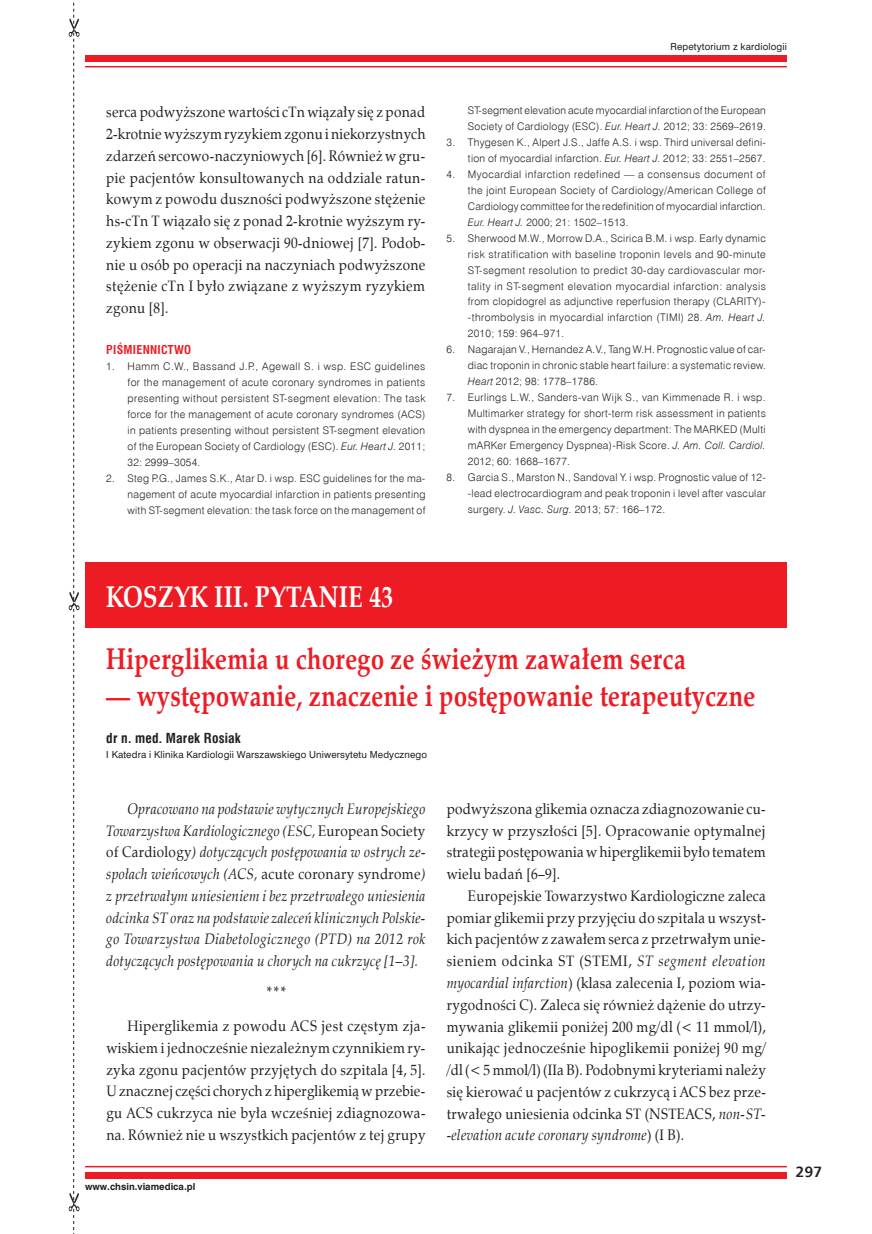
<style>
.page{position:relative;width:872px;height:1234px;background:#fff}
.page>*{position:absolute;margin:0;border:0;box-sizing:border-box;transform-origin:0 0}
.t1{font:700 30px "Zapf Calligr EU";letter-spacing:.01em;color:#ed1c24;scale:.8 1}
.t2{font:700 30px "Zapf Calligr EU";letter-spacing:.01em;color:#fff;scale:.8 1}
.t3{font:15px/21.8px "Zapf Calligr EU";letter-spacing:.025em;color:#231f20;text-align:justify;scale:.9 1}
.t4{font:italic 15px/21.8px "Zapf Calligr EU";letter-spacing:.025em;color:#231f20;text-align:justify;scale:.9 1}
.t5{font:700 15px "Humnst 777 EU";color:#231f20}
.t6{font:700 13.5px "Swis 721 Cn EU";letter-spacing:.015em;color:#231f20}
.t7{font:700 12px "Swis 721 Cn EU";letter-spacing:.025em;color:#ed1c24}
.t8{font:10.5px/15.9px "Swis 721 Lt EU";letter-spacing:.025em;color:#231f20;text-align:justify}
.t9{font:9px "Swis 721 PL";letter-spacing:.015em;color:#231f20}
.t10{font:700 9px "Swis 721 PL";color:#231f20}
.s1{font-style:italic}
.s2{font-style:normal}
</style>
<div class="page">
<div style="left:85px;top:562px;width:702px;height:65px;background:#ed1c24"></div>
<div style="left:85px;top:55px;width:702px;height:7px;background:#ed1c24"></div>
<hr style="left:85px;top:66px;width:702px;height:1px;background:#ed1c24">
<div style="left:85px;top:1171px;width:702px;height:7px;background:#ed1c24"></div>
<hr style="left:85px;top:1165px;width:702px;height:2px;background:#ed1c24">
<svg style="left:69px;top:2px;width:10px;height:1228px"></svg>
<p class="t9" style="left:670px;top:40px;width:118px">Repetytorium z kardiologii</p>
<p class="t3" style="left:106px;top:102px;width:356px">serca podwyższone wartości cTn wiązały się z ponad 2-krotnie wyższym ryzykiem zgonu i niekorzystnych zdarzeń sercowo-naczyniowych [6]. Również w gru&shy;pie pacjentów konsultowanych na oddziale ratun&shy;kowym z powodu duszności podwyższone stężenie hs-cTn T wiązało się z ponad 2-krotnie wyższym ry&shy;zykiem zgonu w obserwacji 90-dniowej [7]. Podob&shy;nie u osób po operacji na naczyniach podwyższone stężenie cTn I było związane z wyższym ryzykiem zgonu [8].</p>
<p class="t7" style="left:106px;top:342px;width:86px">PIŚMIENNICTWO</p>
<p class="t8" style="left:127px;top:358px;width:299px;text-indent:-21px">1. Hamm C.W., Bassand J.P., Agewall S. i wsp. ESC guidelines for the management of acute coronary syndromes in patients presenting without persistent ST-segment elevation: The task force for the management of acute coronary syndromes (ACS) in patients presenting without persistent ST-segment elevation of the European Society of Cardiology (ESC). <span class="s1">Eur. Heart J.</span> 2011; 32: 2999–3054.</p>
<p class="t8" style="left:127px;top:470px;width:299px;text-indent:-21px">2. Steg P.G., James S.K., Atar D. i wsp. ESC guidelines for the ma&shy;nagement of acute myocardial infarction in patients presenting with ST-segment elevation: the task force on the management of</p>
<p class="t8" style="left:468px;top:102px;width:299px">ST-segment elevation acute myocardial infarction of the European<br>Society of Cardiology (ESC). <span class="s1">Eur. Heart J.</span> 2012; 33: 2569–2619.</p>
<p class="t8" style="left:446px;top:134px;width:321px;text-align:right">3. Thygesen K., Alpert J.S., Jaffe A.S. i wsp. Third universal defini&shy;tion of myocardial infarction. <span class="s1">Eur. Heart J.</span> 2012; 33: 2551–2567.</p>
<p class="t8" style="left:468px;top:166px;width:299px;text-indent:-21px">4. Myocardial infarction redefined — a consensus document of the joint European Society of Cardiology/American College of Cardiology committee for the redefinition of myocardial infarction.<br><span class="s1">Eur. Heart J.</span> 2000; 21: 1502–1513.</p>
<p class="t8" style="left:468px;top:230px;width:299px;text-indent:-21px">5. Sherwood M.W., Morrow D.A., Scirica B.M. i wsp. Early dynamic risk stratification with baseline troponin levels and 90-minute ST-segment resolution to predict 30-day cardiovascular mor&shy;tality in ST-segment elevation myocardial infarction: analysis from clopidogrel as adjunctive reperfusion therapy (CLARITY)- -thrombolysis in myocardial infarction (TIMI) 28. <span class="s1">Am. Heart J.<br></span>2010; 159: 964–971.</p>
<p class="t8" style="left:468px;top:342px;width:299px;text-indent:-21px">6. Nagarajan V., Hernandez A.V., Tang W.H. Prognostic value of car&shy;diac troponin in chronic stable heart failure: a systematic review.<br><span class="s1">Heart</span> 2012; 98: 1778–1786.</p>
<p class="t8" style="left:468px;top:389px;width:299px;text-indent:-21px">7. Eurlings L.W., Sanders-van Wijk S., van Kimmenade R. i wsp.<br>Multimarker strategy for short-term risk assessment in patients with dyspnea in the emergency department: The MARKED (Multi mARKer Emergency Dyspnea)-Risk Score. <span class="s1">J. Am. Coll. Cardiol.<br></span>2012; 60: 1668–1677.</p>
<p class="t8" style="left:468px;top:469px;width:299px;text-indent:-21px">8. Garcia S., Marston N., Sandoval Y. i wsp. Prognostic value of 12- -lead electrocardiogram and peak troponin i level after vascular surgery. <span class="s1">J. Vasc. Surg.</span> 2013; 57: 166–172.</p>
<h1 class="t2" style="left:106px;top:578px;width:360px">KOSZYK III. PYTANIE 43</h1>
<h1 class="t1" style="left:106px;top:640px;width:726px">Hiperglikemia u chorego ze świeżym zawałem serca</h1>
<h1 class="t1" style="left:106px;top:676px;width:813px">— występowanie, znaczenie i postępowanie terapeutyczne</h1>
<p class="t6" style="left:106px;top:729px;width:136px">dr n. med. Marek Rosiak</p>
<p class="t9" style="left:106px;top:748px;width:322px">I Katedra i Klinika Kardiologii Warszawskiego Uniwersytetu Medycznego</p>
<p class="t4" style="left:106px;top:797px;width:356px;text-indent:21px">Opracowano na podstawie wytycznych Europejskiego Towarzystwa Kardiologicznego (ESC, <span class="s2">European Society of Cardiology</span>) dotyczących postępowania w ostrych ze&shy;społach wieńcowych (ACS, <span class="s2">acute coronary syndrome</span>) z przetrwałym uniesieniem i bez przetrwałego uniesienia odcinka ST oraz na podstawie zaleceń klinicznych Polskie&shy;go Towarzystwa Diabetologicznego (PTD) na 2012 rok dotyczących postępowania u chorych na cukrzycę [1–3].</p>
<h2 class="t3" style="left:266px;top:980px;width:25px">***</h2>
<p class="t3" style="left:106px;top:1015px;width:356px;text-indent:21px">Hiperglikemia z powodu ACS jest częstym zja&shy;wiskiem i jednocześnie niezależnym czynnikiem ry&shy;zyka zgonu pacjentów przyjętych do szpitala [4, 5].<br>U znacznej części chorych z hiperglikemią w przebie&shy;gu ACS cukrzyca nie była wcześniej zdiagnozowa&shy;na. Również nie u wszystkich pacjentów z tej grupy</p>
<p class="t10" style="left:85px;top:1180px;width:112px">www.chsin.viamedica.pl</p>
<h2 class="t3" style="left:446px;top:798px;width:356px">podwyższona glikemia oznacza zdiagnozowanie cu&shy;krzycy w przyszłości [5]. Opracowanie optymalnej strategii postępowania w hiperglikemii było tematem wielu badań [6–9].</h2>
<p class="t3" style="left:446px;top:885px;width:356px;text-indent:21px">Europejskie Towarzystwo Kardiologiczne zaleca pomiar glikemii przy przyjęciu do szpitala u wszyst&shy;kich pacjentów z zawałem serca z przetrwałym unie&shy;sieniem odcinka ST (STEMI, <span class="s1">ST segment elevation myocardial infarction</span>) (klasa zalecenia I, poziom wia&shy;rygodności C). Zaleca się również dążenie do utrzy&shy;mywania glikemii poniżej 200 mg/dl (&lt; 11 mmol/l), unikając jednocześnie hipoglikemii poniżej 90 mg/ /dl (&lt; 5 mmol/l) (IIa B). Podobnymi kryteriami należy się kierować u pacjentów z cukrzycą i ACS bez prze&shy;trwałego uniesienia odcinka ST (NSTEACS, <span class="s1">non-ST--elevation acute coronary syndrome</span>) (I B).</p>
<h2 class="t5" style="left:795px;top:1162px;width:29px">297</h2>
</div>
